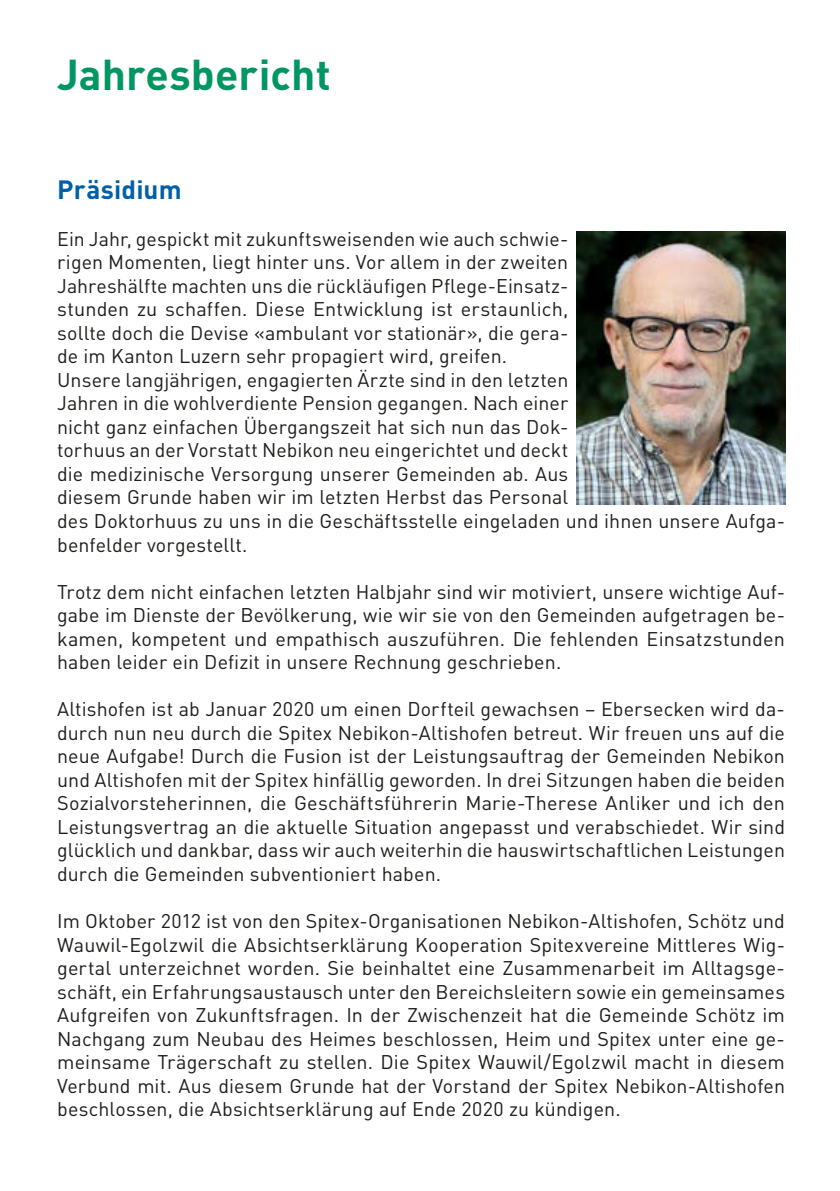
<style>
.page{position:relative;width:840px;height:1191px;background:#fff}
.page>*{position:absolute;margin:0;border:0;box-sizing:border-box;transform-origin:0 0}
.t1{font:700 42.6px "DIN Pro";color:#009662}
.t2{font:700 26.2px "DIN Pro";letter-spacing:.01em;color:#005fab}
.t3{font:19.6px/23.6px "DIN Pro";letter-spacing:.005em;color:#1d1d1b;text-align:justify}
</style>
<div class="page">
<img style="left:576px;top:232px;width:208px;height:272px">
<h1 class="t1" style="left:57px;top:47px;width:275px">Jahresbericht</h1>
<h2 class="t2" style="left:57px;top:172px;width:126px">Präsidium</h2>
<p class="t3" style="left:57px;top:226px;width:729px;text-align:left">Ein Jahr, gespickt mit zukunftsweisenden wie auch schwie-<br>rigen Momenten, liegt hinter uns. Vor allem in der zweiten<br>Jahreshälfte machten uns die rückläufigen Pflege-Einsatz-<br>stunden zu schaffen. Diese Entwicklung ist erstaunlich,<br>sollte doch die Devise «ambulant vor stationär», die gera-<br>de im Kanton Luzern sehr propagiert wird, greifen.<br>Unsere langjährigen, engagierten Ärzte sind in den letzten<br>Jahren in die wohlverdiente Pension gegangen. Nach einer<br>nicht ganz einfachen Übergangszeit hat sich nun das Dok-<br>torhuus an der Vorstatt Nebikon neu eingerichtet und deckt<br>die medizinische Versorgung unserer Gemeinden ab. Aus<br>diesem Grunde haben wir im letzten Herbst das Personal<br>des Doktorhuus zu uns in die Geschäftsstelle eingeladen und ihnen unsere Aufga&shy;benfelder vorgestellt.</p>
<p class="t3" style="left:57px;top:579px;width:729px">Trotz dem nicht einfachen letzten Halbjahr sind wir motiviert, unsere wichtige Auf&shy;gabe im Dienste der Bevölkerung, wie wir sie von den Gemeinden aufgetragen be&shy;kamen, kompetent und empathisch auszuführen. Die fehlenden Einsatzstunden haben leider ein Defizit in unsere Rechnung geschrieben.</p>
<p class="t3" style="left:57px;top:697px;width:729px">Altishofen ist ab Januar 2020 um einen Dorfteil gewachsen – Ebersecken wird da&shy;durch nun neu durch die Spitex Nebikon-Altishofen betreut. Wir freuen uns auf die neue Aufgabe! Durch die Fusion ist der Leistungsauftrag der Gemeinden Nebikon und Altishofen mit der Spitex hinfällig geworden. In drei Sitzungen haben die beiden Sozialvorsteherinnen, die Geschäftsführerin Marie-Therese Anliker und ich den Leistungsvertrag an die aktuelle Situation angepasst und verabschiedet. Wir sind glücklich und dankbar, dass wir auch weiterhin die hauswirtschaftlichen Leistungen durch die Gemeinden subventioniert haben.</p>
<p class="t3" style="left:57px;top:908px;width:729px">Im Oktober 2012 ist von den Spitex-Organisationen Nebikon-Altishofen, Schötz und Wauwil-Egolzwil die Absichtserklärung Kooperation Spitexvereine Mittleres Wig&shy;gertal unterzeichnet worden. Sie beinhaltet eine Zusammenarbeit im Alltagsge&shy;schäft, ein Erfahrungsaustausch unter den Bereichsleitern sowie ein gemeinsames Aufgreifen von Zukunftsfragen. In der Zwischenzeit hat die Gemeinde Schötz im Nachgang zum Neubau des Heimes beschlossen, Heim und Spitex unter eine ge&shy;meinsame Trägerschaft zu stellen. Die Spitex Wauwil/Egolzwil macht in diesem Verbund mit. Aus diesem Grunde hat der Vorstand der Spitex Nebikon-Altishofen beschlossen, die Absichtserklärung auf Ende 2020 zu kündigen.</p>
</div>
